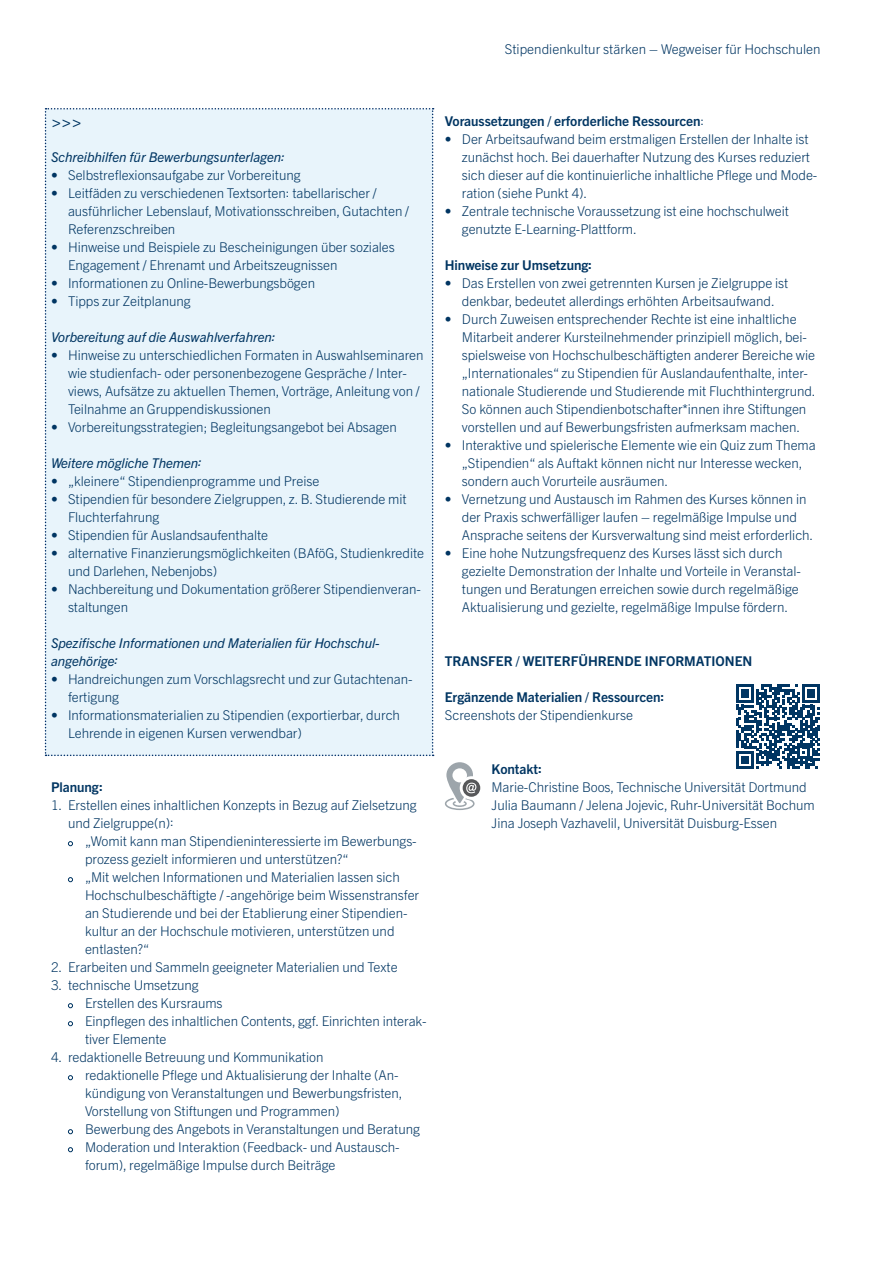
<style>
.page{position:relative;width:893px;height:1263px;background:#fff}
.page>*{position:absolute;margin:0;border:0;box-sizing:border-box;transform-origin:0 0}
.t1{font:18px "Trade Gothic Next LT Pro";color:#003562}
.t2{font:300 13.5px/18px "Trade Gothic Next LT Pro";letter-spacing:-.005em;color:#003562}
.t3{font:italic 13.5px/18px "Trade Gothic Next LT Pro";letter-spacing:-.005em;color:#003562}
.t4{font:700 13.5px "Trade Gothic Next LT Pro";letter-spacing:-.005em;color:#003562}
.s1{font-weight:300}
</style>
<div class="page">
<div style="left:45px;top:108px;width:389px;height:648px;background:#e8f4fb"></div>
<svg style="left:68px;top:841px;width:5px;height:5px"></svg>
<svg style="left:68px;top:877px;width:5px;height:5px"></svg>
<svg style="left:68px;top:1003px;width:5px;height:5px"></svg>
<svg style="left:68px;top:1021px;width:5px;height:5px"></svg>
<svg style="left:68px;top:1075px;width:5px;height:5px"></svg>
<svg style="left:68px;top:1129px;width:5px;height:5px"></svg>
<svg style="left:68px;top:1147px;width:5px;height:5px"></svg>
<svg style="left:460px;top:776px;width:23px;height:24px"></svg>
<div style="left:463px;top:779px;width:17px;height:18px;background:#57585a;border-radius:50%"></div>
<svg style="left:445px;top:762px;width:31px;height:48px"></svg>
<svg style="left:736px;top:684px;width:84px;height:85px"></svg>
<p class="t2" style="left:505px;top:39px;width:317px">Stipendienkultur stärken – Wegweiser für Hochschulen</p>
<h1 class="t1" style="left:51px;top:109px;width:32px">&gt;&gt;&gt;</h1>
<p class="t3" style="left:51px;top:147px;width:235px">Schreibhilfen für Bewerbungsunterlagen:</p>
<p class="t2" style="left:51px;top:165px;width:251px">• Selbstreflexionsaufgabe zur Vorbereitung</p>
<p class="t2" style="left:68px;top:183px;width:342px;text-indent:-17px">• Leitfäden zu verschiedenen Textsorten: tabellarischer / ausführlicher Lebenslauf, Motivationsschreiben, Gutachten /<br>Referenzschreiben</p>
<p class="t2" style="left:68px;top:237px;width:328px;text-indent:-17px">• Hinweise und Beispiele zu Bescheinigungen über soziales<br>Engagement / Ehrenamt und Arbeitszeugnissen</p>
<p class="t2" style="left:51px;top:273px;width:266px">• Informationen zu Online-Bewerbungsbögen</p>
<p class="t2" style="left:51px;top:291px;width:141px">• Tipps zur Zeitplanung</p>
<p class="t3" style="left:51px;top:327px;width:226px">Vorbereitung auf die Auswahlverfahren:</p>
<p class="t2" style="left:68px;top:345px;width:357px;text-indent:-17px">• Hinweise zu unterschiedlichen Formaten in Auswahlseminaren wie studienfach- oder personenbezogene Gespräche / Inter&shy;views, Aufsätze zu aktuellen Themen, Vorträge, Anleitung von / Teilnahme an Gruppendiskussionen</p>
<p class="t2" style="left:51px;top:417px;width:347px">• Vorbereitungsstrategien; Begleitungsangebot bei Absagen</p>
<p class="t3" style="left:51px;top:453px;width:153px">Weitere mögliche Themen:</p>
<p class="t2" style="left:51px;top:471px;width:270px">• „kleinere“ Stipendienprogramme und Preise</p>
<p class="t2" style="left:68px;top:489px;width:340px;text-indent:-17px">• Stipendien für besondere Zielgruppen, z. B. Studierende mit<br>Fluchterfahrung</p>
<p class="t2" style="left:51px;top:525px;width:219px">• Stipendien für Auslandsaufenthalte</p>
<p class="t2" style="left:68px;top:543px;width:358px;text-indent:-17px">• alternative Finanzierungsmöglichkeiten (BAföG, Studienkredite und Darlehen, Nebenjobs)</p>
<p class="t2" style="left:68px;top:579px;width:354px;text-indent:-17px">• Nachbereitung und Dokumentation größerer Stipendienveran&shy;staltungen</p>
<p class="t3" style="left:51px;top:633px;width:330px">Spezifische Informationen und Materialien für Hochschul&shy;angehörige:</p>
<p class="t2" style="left:68px;top:669px;width:346px;text-indent:-17px">• Handreichungen zum Vorschlagsrecht und zur Gutachtenan&shy;fertigung</p>
<p class="t2" style="left:68px;top:705px;width:333px;text-indent:-17px">• Informationsmaterialien zu Stipendien (exportierbar, durch<br>Lehrende in eigenen Kursen verwendbar)</p>
<p class="t4" style="left:51px;top:778px;width:53px">Planung:</p>
<p class="t2" style="left:68px;top:795px;width:350px;text-indent:-17px">1. Erstellen eines inhaltlichen Konzepts in Bezug auf Zielsetzung und Zielgruppe(n):</p>
<p class="t2" style="left:85px;top:831px;width:336px">„Womit kann man Stipendieninteressierte im Bewerbungs&shy;prozess gezielt informieren und unterstützen?“<br>„Mit welchen Informationen und Materialien lassen sich Hochschulbeschäftigte / -angehörige beim Wissenstransfer an Studierende und bei der Etablierung einer Stipendien&shy;kultur an der Hochschule motivieren, unterstützen und entlasten?“</p>
<p class="t2" style="left:51px;top:957px;width:348px">2. Erarbeiten und Sammeln geeigneter Materialien und Texte</p>
<p class="t2" style="left:85px;top:975px;width:343px;text-indent:-34px">3. technische Umsetzung<br>Erstellen des Kursraums<br>Einpflegen des inhaltlichen Contents, ggf. Einrichten interak&shy;tiver Elemente</p>
<p class="t2" style="left:85px;top:1047px;width:336px;text-indent:-34px">4. redaktionelle Betreuung und Kommunikation<br>redaktionelle Pflege und Aktualisierung der Inhalte (An&shy;kündigung von Veranstaltungen und Bewerbungsfristen, Vorstellung von Stiftungen und Programmen)<br>Bewerbung des Angebots in Veranstaltungen und Beratung Moderation und Interaktion (Feedback- und Austausch&shy;forum), regelmäßige Impulse durch Beiträge</p>
<p class="t4" style="left:445px;top:112px;width:261px">Voraussetzungen / erforderliche Ressourcen<span class="s1">:</span></p>
<p class="t2" style="left:462px;top:129px;width:357px;text-indent:-17px">• Der Arbeitsaufwand beim erstmaligen Erstellen der Inhalte ist zunächst hoch. Bei dauerhafter Nutzung des Kurses reduziert sich dieser auf die kontinuierliche inhaltliche Pflege und Mode&shy;ration (siehe Punkt 4).</p>
<p class="t2" style="left:462px;top:201px;width:329px;text-indent:-17px">• Zentrale technische Voraussetzung ist eine hochschulweit genutzte E-Learning-Plattform.</p>
<p class="t4" style="left:445px;top:256px;width:149px">Hinweise zur Umsetzung:</p>
<p class="t2" style="left:445px;top:273px;width:345px;text-align:center">• Das Erstellen von zwei getrennten Kursen je Zielgruppe ist denkbar, bedeutet allerdings erhöhten Arbeitsaufwand.</p>
<p class="t2" style="left:462px;top:309px;width:355px;text-indent:-17px">• Durch Zuweisen entsprechender Rechte ist eine inhaltliche Mitarbeit anderer Kursteilnehmender prinzipiell möglich, bei&shy;spielsweise von Hochschulbeschäftigten anderer Bereiche wie „Internationales“ zu Stipendien für Auslandaufenthalte, inter&shy;nationale Studierende und Studierende mit Fluchthintergrund.<br>So können auch Stipendienbotschafter*innen ihre Stiftungen vorstellen und auf Bewerbungsfristen aufmerksam machen.</p>
<p class="t2" style="left:462px;top:435px;width:355px;text-indent:-17px">• Interaktive und spielerische Elemente wie ein Quiz zum Thema „Stipendien“ als Auftakt können nicht nur Interesse wecken, sondern auch Vorurteile ausräumen.</p>
<p class="t2" style="left:462px;top:489px;width:353px;text-indent:-17px">• Vernetzung und Austausch im Rahmen des Kurses können in der Praxis schwerfälliger laufen – regelmäßige Impulse und<br>Ansprache seitens der Kursverwaltung sind meist erforderlich.</p>
<p class="t2" style="left:462px;top:543px;width:341px;text-indent:-17px">• Eine hohe Nutzungsfrequenz des Kurses lässt sich durch gezielte Demonstration der Inhalte und Vorteile in Veranstal&shy;tungen und Beratungen erreichen sowie durch regelmäßige Aktualisierung und gezielte, regelmäßige Impulse fördern.</p>
<p class="t4" style="left:445px;top:652px;width:309px">TRANSFER / WEITERFÜHRENDE INFORMATIONEN</p>
<p class="t4" style="left:445px;top:688px;width:221px">Ergänzende Materialien / Ressourcen:</p>
<p class="t2" style="left:445px;top:705px;width:190px">Screenshots der Stipendienkurse</p>
<p class="t4" style="left:492px;top:760px;width:52px">Kontakt:</p>
<p class="t2" style="left:492px;top:777px;width:325px">Marie-Christine Boos, Technische Universität Dortmund<br>Julia Baumann / Jelena Jojevic, Ruhr-Universität Bochum<br>Jina Joseph Vazhavelil, Universität Duisburg-Essen</p>
</div>
